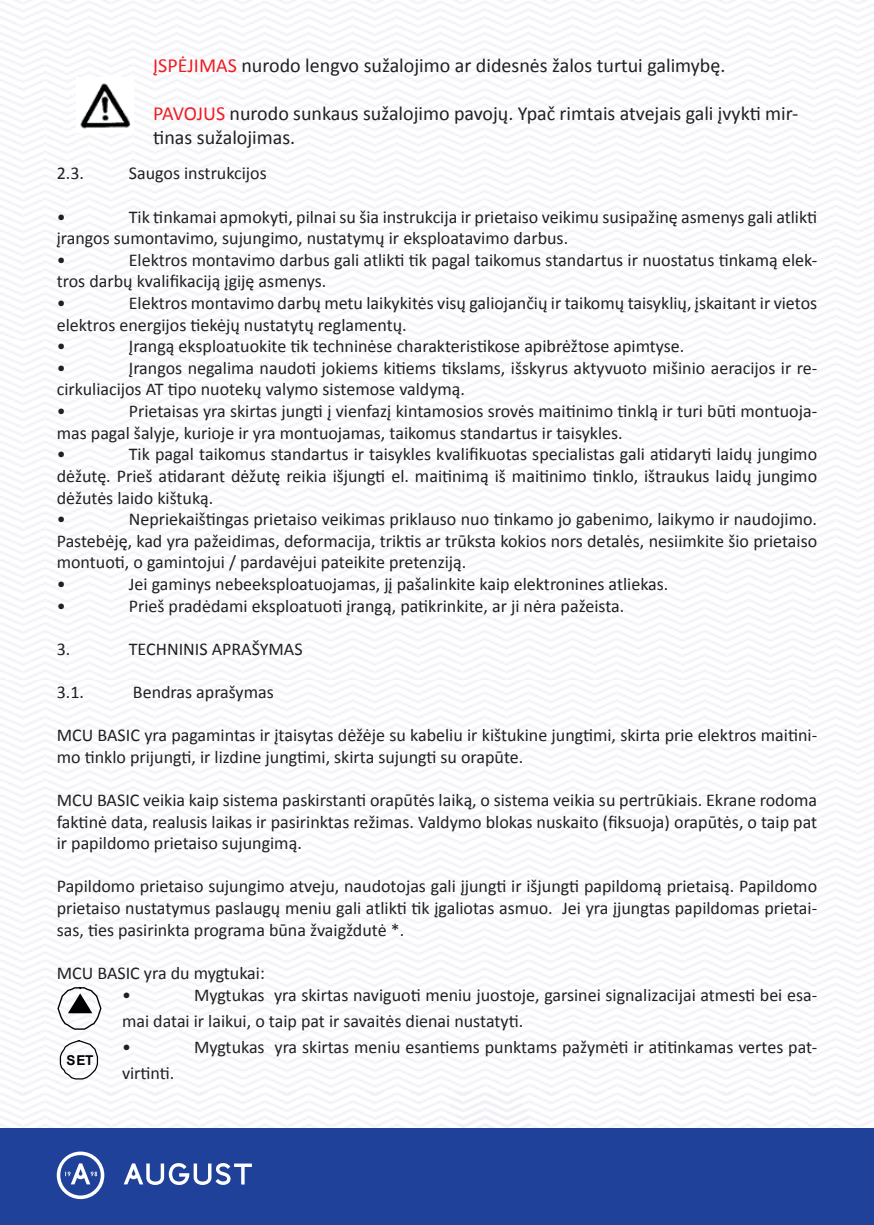
<style>
.page{position:relative;width:874px;height:1225px;background:#fff}
.page>*{position:absolute;margin:0;border:0;box-sizing:border-box;transform-origin:0 0}
.t1{font:20px/24px "Calibri";color:#231f20}
.t2{font:18px/21.6px "Calibri";color:#231f20}
.t3{font:700 13.6px "Arial";color:#000001}
.s1{color:#ee1d23}
</style>
<div class="page">
<div style="left:0;top:1128px;width:873px;height:97px;background:#20419a"></div>
<svg style="left:57px;top:1151px;width:195px;height:48px"></svg>
<img style="left:80px;top:83px;width:51px;height:46px">
<svg style="left:57px;top:986px;width:45px;height:44px"></svg>
<svg style="left:59px;top:1039px;width:40px;height:41px"></svg>
<p class="t1" style="left:153px;top:53px;width:573px"><span class="s1">ĮSPĖJIMAS</span> nurodo lengvo sužalojimo ar didesnės žalos turtui galimybę.</p>
<p class="t1" style="left:153px;top:101px;width:646px"><span class="s1">PAVOJUS</span> nurodo sunkaus sužalojimo pavojų. Ypač rimtais atvejais gali įvykti mir&shy;tinas sužalojimas.</p>
<p class="t2" style="left:57px;top:163px;width:29px">2.3.</p>
<p class="t2" style="left:129px;top:163px;width:139px">Saugos instrukcijos</p>
<p class="t2" style="left:57px;top:206px;width:10px">•</p>
<p class="t2" style="left:57px;top:206px;width:761px;text-indent:72px">Tik tinkamai apmokyti, pilnai su šia instrukcija ir prietaiso veikimu susipažinę asmenys gali atlikti įrangos sumontavimo, sujungimo, nustatymų ir eksploatavimo darbus.<br>•</p>
<p class="t2" style="left:57px;top:249px;width:761px;text-indent:72px">Elektros montavimo darbus gali atlikti tik pagal taikomus standartus ir nuostatus tinkamą elek&shy;tros darbų kvalifikaciją įgiję asmenys.<br>•</p>
<p class="t2" style="left:57px;top:292px;width:761px;text-indent:72px">Elektros montavimo darbų metu laikykitės visų galiojančių ir taikomų taisyklių, įskaitant ir vietos elektros energijos tiekėjų nustatytų reglamentų.<br>•</p>
<p class="t2" style="left:129px;top:335px;width:557px">Įrangą eksploatuokite tik techninėse charakteristikose apibrėžtose apimtyse.</p>
<p class="t2" style="left:57px;top:357px;width:761px;text-indent:72px">Įrangos negalima naudoti jokiems kitiems tikslams, išskyrus aktyvuoto mišinio aeracijos ir re&shy;cirkuliacijos AT tipo nuotekų valymo sistemose valdymą.<br>•</p>
<p class="t2" style="left:57px;top:357px;width:10px">•</p>
<p class="t2" style="left:57px;top:400px;width:761px;text-indent:72px">Prietaisas yra skirtas jungti į vienfazį kintamosios srovės maitinimo tinklą ir turi būti montuoja&shy;mas pagal šalyje, kurioje ir yra montuojamas, taikomus standartus ir taisykles.<br>•</p>
<p class="t2" style="left:57px;top:443px;width:761px;text-indent:72px">Tik pagal taikomus standartus ir taisykles kvalifikuotas specialistas gali atidaryti laidų jungimo dėžutę. Prieš atidarant dėžutę reikia išjungti el. maitinimą iš maitinimo tinklo, ištraukus laidų jungimo dėžutės laido kištuką.<br>•</p>
<p class="t2" style="left:57px;top:508px;width:761px;text-indent:72px">Nepriekaištingas prietaiso veikimas priklauso nuo tinkamo jo gabenimo, laikymo ir naudojimo.<br>Pastebėję, kad yra pažeidimas, deformacija, triktis ar trūksta kokios nors detalės, nesiimkite šio prietaiso montuoti, o gamintojui / pardavėjui pateikite pretenziją.<br>•</p>
<p class="t2" style="left:129px;top:573px;width:541px">Jei gaminys nebeeksploatuojamas, jį pašalinkite kaip elektronines atliekas.</p>
<p class="t2" style="left:57px;top:595px;width:10px">•</p>
<p class="t2" style="left:129px;top:595px;width:497px">Prieš pradėdami eksploatuoti įrangą, patikrinkite, ar ji nėra pažeista.</p>
<p class="t2" style="left:57px;top:638px;width:15px">3.</p>
<p class="t2" style="left:129px;top:638px;width:175px">TECHNINIS APRAŠYMAS</p>
<p class="t2" style="left:57px;top:681px;width:29px">3.1.</p>
<p class="t2" style="left:133px;top:681px;width:142px">Bendras aprašymas</p>
<p class="t2" style="left:57px;top:724px;width:761px">MCU BASIC yra pagamintas ir įtaisytas dėžėje su kabeliu ir kištukine jungtimi, skirta prie elektros maitini&shy;mo tinklo prijungti, ir lizdine jungtimi, skirta sujungti su orapūte.</p>
<p class="t2" style="left:57px;top:789px;width:761px;text-align:justify">MCU BASIC veikia kaip sistema paskirstanti orapūtės laiką, o sistema veikia su pertrūkiais. Ekrane rodoma faktinė data, realusis laikas ir pasirinktas režimas. Valdymo blokas nuskaito (fiksuoja) orapūtės, o taip pat ir papildomo prietaiso sujungimą.</p>
<p class="t2" style="left:57px;top:875px;width:761px;text-align:justify">Papildomo prietaiso sujungimo atveju, naudotojas gali įjungti ir išjungti papildomą prietaisą. Papildomo prietaiso nustatymus paslaugų meniu gali atlikti tik įgaliotas asmuo. Jei yra įjungtas papildomas prietai&shy;sas, ties pasirinkta programa būna žvaigždutė *.</p>
<p class="t2" style="left:57px;top:962px;width:209px">MCU BASIC yra du mygtukai:</p>
<p class="t3" style="left:67px;top:1051px;width:28px">SET</p>
<p class="t2" style="left:122px;top:982px;width:696px;line-height:26px;text-indent:72px">Mygtukas yra skirtas naviguoti meniu juostoje, garsinei signalizacijai atmesti bei esa&shy;mai datai ir laikui, o taip pat ir savaitės dienai nustatyti.<br>•</p>
<p class="t2" style="left:122px;top:984px;width:10px">•</p>
<p class="t2" style="left:194px;top:1036px;width:624px">Mygtukas yra skirtas meniu esantiems punktams pažymėti ir atitinkamas vertes pat-</p>
<p class="t2" style="left:122px;top:1062px;width:54px">virtinti.</p>
</div>
